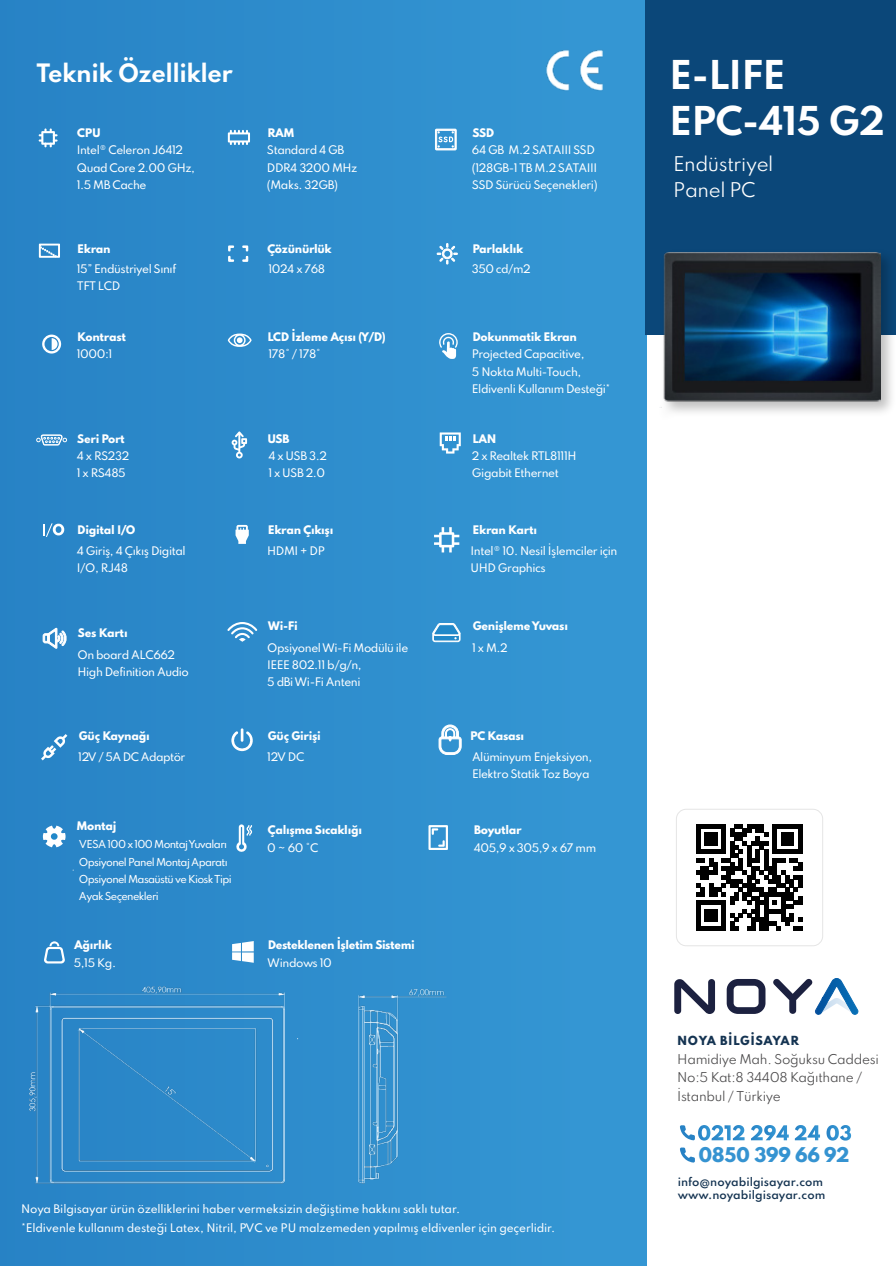
<style>
.page{position:relative;width:896px;height:1266px;background:#fff}
.page>*{position:absolute;margin:0;border:0;box-sizing:border-box;transform-origin:0 0}
.t1{font:700 35.25px/46.5px "Spartan";letter-spacing:-.025em;color:#fff}
.t2{font:700 22.5px "Spartan";letter-spacing:-.02em;color:#fff}
.t3{font:18px/25.5px "Spartan";letter-spacing:-.025em;color:#fff}
.t4{font:800 18px "Spartan";letter-spacing:-.02em;color:#3593d1}
.t5{font:12px/18.8px "Spartan";letter-spacing:-.025em;color:#4a494a}
.t6{font:800 11.1px "Spartan";letter-spacing:.05em;color:#153452}
.t7{font:500 10.5px/17.2px "Spartan";letter-spacing:-.04em;color:#fff}
.t8{font:800 10.5px "Spartan";letter-spacing:-.03em;color:#fff}
.t9{font:500 10.5px/19.5px "Spartan";letter-spacing:-.015em;color:#fff}
.t10{font:600 10.5px/13.5px "Spartan";color:#153452}
.t11{font:500 9.75px/17.2px "Spartan";letter-spacing:-.065em;color:#fff}
</style>
<div class="page">
<div style="left:0;top:0;width:647px;height:1266px;background:#2f8ecd"></div>
<svg style="left:435px;top:129px;width:22px;height:21px"></svg>
<svg style="left:39px;top:128px;width:19px;height:19px"></svg>
<svg style="left:228px;top:130px;width:22px;height:15px"></svg>
<svg style="left:437px;top:243px;width:21px;height:21px"></svg>
<svg style="left:38px;top:243px;width:22px;height:15px"></svg>
<svg style="left:228px;top:245px;width:7px;height:17px"></svg>
<svg style="left:242px;top:245px;width:7px;height:17px"></svg>
<svg style="left:440px;top:432px;width:21px;height:22px"></svg>
<svg style="left:36px;top:434px;width:31px;height:17px"></svg>
<svg style="left:231px;top:431px;width:16px;height:28px"></svg>
<svg style="left:439px;top:333px;width:19px;height:26px"></svg>
<svg style="left:42px;top:335px;width:19px;height:19px"></svg>
<svg style="left:228px;top:334px;width:24px;height:13px"></svg>
<svg style="left:41px;top:734px;width:26px;height:26px"></svg>
<svg style="left:227px;top:622px;width:30px;height:20px"></svg>
<svg style="left:432px;top:623px;width:29px;height:19px"></svg>
<svg style="left:236px;top:824px;width:16px;height:28px"></svg>
<svg style="left:428px;top:825px;width:20px;height:25px"></svg>
<svg style="left:43px;top:628px;width:24px;height:20px"></svg>
<svg style="left:236px;top:525px;width:13px;height:19px"></svg>
<svg style="left:434px;top:527px;width:25px;height:25px"></svg>
<svg style="left:231px;top:728px;width:22px;height:23px"></svg>
<svg style="left:439px;top:724px;width:23px;height:31px"></svg>
<svg style="left:42px;top:825px;width:24px;height:23px"></svg>
<div style="left:51px;top:833px;width:7px;height:7px;border:2px solid #2188c9;border-radius:50%"></div>
<div style="left:645px;top:0;width:251px;height:334px;background:#0b4779"></div>
<svg style="left:232px;top:941px;width:22px;height:22px"></svg>
<div style="left:676px;top:809px;width:147px;height:137px;border:1px solid #e5e5e5;border-radius:10px"></div>
<svg style="left:696px;top:824px;width:106px;height:106px"></svg>
<img style="left:44px;top:947px;width:21px;height:16px">
<svg style="left:49px;top:941px;width:10px;height:5px"></svg>
<svg style="left:43px;top:523px;width:21px;height:14px"></svg>
<img style="left:651px;top:253px;width:245px;height:160px">
<img style="left:659px;top:252px;width:221px;height:155px">
<svg style="left:751px;top:1125px;width:38px;height:15px"></svg>
<svg style="left:795px;top:1125px;width:25px;height:15px"></svg>
<svg style="left:826px;top:1125px;width:25px;height:15px"></svg>
<svg style="left:680px;top:1125px;width:65px;height:15px"></svg>
<svg style="left:680px;top:1147px;width:15px;height:15px"></svg>
<img style="left:546px;top:50px;width:57px;height:41px">
<svg style="left:727px;top:979px;width:38px;height:35px"></svg>
<svg style="left:674px;top:979px;width:41px;height:35px"></svg>
<svg style="left:773px;top:978px;width:85px;height:37px"></svg>
<img style="left:26px;top:982px;width:421px;height:203px">
<h2 class="t2" style="left:36px;top:56px;width:198px">Teknik Özellikler</h2>
<p class="t8" style="left:77px;top:125px;width:25px">CPU</p>
<p class="t7" style="left:77px;top:141px;width:120px">Intel® Celeron J6412<br>Quad Core 2.00 GHz,<br>1.5 MB Cache</p>
<p class="t8" style="left:77px;top:241px;width:35px">Ekran</p>
<p class="t7" style="left:77px;top:260px;width:101px">15” Endüstriyel Sınıf<br>TFT LCD</p>
<p class="t8" style="left:77px;top:329px;width:50px">Kontrast</p>
<p class="t7" style="left:77px;top:345px;width:37px">1000:1</p>
<p class="t8" style="left:77px;top:430px;width:49px">Seri Port</p>
<p class="t7" style="left:77px;top:446px;width:54px">4 x RS232<br>1 x RS485</p>
<p class="t8" style="left:77px;top:522px;width:60px">Digital I/O</p>
<p class="t7" style="left:77px;top:542px;width:111px;line-height:16.5px">4 Giriş, 4 Çıkış Digital<br>I/O, RJ48</p>
<p class="t8" style="left:78px;top:625px;width:51px">Ses Kartı</p>
<p class="t7" style="left:77px;top:645px;width:113px">On board ALC662<br>High Definition Audio</p>
<p class="t8" style="left:79px;top:728px;width:73px">Güç Kaynağı</p>
<p class="t7" style="left:78px;top:748px;width:109px">12V / 5A DC Adaptör</p>
<p class="t8" style="left:76px;top:818px;width:42px">Montaj</p>
<p class="t11" style="left:79px;top:835px;width:154px">VESA 100 x 100 Montaj Yuvaları<br>Opsiyonel Panel Montaj Aparatı<br>Opsiyonel Masaüstü ve Kiosk Tipi<br>Ayak Seçenekleri</p>
<p class="t8" style="left:74px;top:937px;width:39px">Ağırlık</p>
<p class="t7" style="left:74px;top:954px;width:44px">5,15 Kg.</p>
<p class="t8" style="left:267px;top:125px;width:29px">RAM</p>
<p class="t7" style="left:267px;top:141px;width:92px">Standard 4 GB<br>DDR4 3200 MHz (Maks. 32GB)</p>
<p class="t8" style="left:267px;top:241px;width:66px">Çözünürlük</p>
<p class="t7" style="left:268px;top:260px;width:58px">1024 x 768</p>
<p class="t8" style="left:267px;top:329px;width:120px">LCD İzleme Açısı (Y/D)</p>
<p class="t7" style="left:268px;top:345px;width:54px">178° / 178°</p>
<p class="t8" style="left:267px;top:430px;width:24px">USB</p>
<p class="t7" style="left:268px;top:446px;width:60px">4 x USB 3.2<br>1 x USB 2.0</p>
<p class="t8" style="left:268px;top:522px;width:67px">Ekran Çıkışı</p>
<p class="t7" style="left:267px;top:542px;width:59px">HDMI + DP</p>
<p class="t8" style="left:268px;top:618px;width:32px">Wi-Fi</p>
<p class="t7" style="left:267px;top:638px;width:143px">Opsiyonel Wi-Fi Modülü ile<br>IEEE 802.11 b/g/n,<br>5 dBi Wi-Fi Anteni</p>
<p class="t8" style="left:472px;top:125px;width:23px">SSD</p>
<p class="t7" style="left:472px;top:141px;width:127px">64 GB M.2 SATAIII SSD (128GB-1 TB M.2 SATAIII<br>SSD Sürücü Seçenekleri)</p>
<p class="t8" style="left:472px;top:241px;width:52px">Parlaklık</p>
<p class="t7" style="left:472px;top:260px;width:60px">350 cd/m2</p>
<p class="t8" style="left:472px;top:329px;width:106px">Dokunmatik Ekran</p>
<p class="t7" style="left:472px;top:345px;width:140px">Projected Capacitive,<br>5 Nokta Multi-Touch,<br>Eldivenli Kullanım Desteği*</p>
<p class="t8" style="left:472px;top:430px;width:26px">LAN</p>
<p class="t7" style="left:472px;top:446px;width:106px">2 x Realtek RTL8111H<br>Gigabit Ethernet</p>
<p class="t8" style="left:473px;top:522px;width:66px">Ekran Kartı</p>
<p class="t7" style="left:471px;top:542px;width:148px;line-height:16.5px">Intel® 10. Nesil İşlemciler için<br>UHD Graphics</p>
<p class="t8" style="left:473px;top:618px;width:97px">Genişleme Yuvası</p>
<p class="t7" style="left:472px;top:638px;width:37px">1 x M.2</p>
<p class="t8" style="left:268px;top:728px;width:54px">Güç Girişi</p>
<p class="t7" style="left:267px;top:748px;width:39px">12V DC</p>
<p class="t7" style="left:472px;top:748px;width:122px">Alüminyum Enjeksiyon,<br>Elektro Statik Toz Boya</p>
<p class="t8" style="left:470px;top:728px;width:56px">PC Kasası</p>
<p class="t8" style="left:268px;top:822px;width:96px">Çalışma Sıcaklığı</p>
<p class="t7" style="left:267px;top:839px;width:53px">0 ~ 60 °C</p>
<p class="t8" style="left:268px;top:937px;width:149px">Desteklenen İşletim Sistemi</p>
<p class="t7" style="left:267px;top:954px;width:66px">Windows 10</p>
<p class="t8" style="left:474px;top:822px;width:49px">Boyutlar</p>
<p class="t7" style="left:474px;top:839px;width:124px">405,9 x 305,9 x 67 mm</p>
<p class="t9" style="left:21px;top:1198px;width:536px">Noya Bilgisayar ürün özelliklerini haber vermeksizin değiştime hakkını saklı tutar.<br>*Eldivenle kullanım desteği Latex, Nitril, PVC ve PU malzemeden yapılmış eldivenler için geçerlidir.</p>
<h1 class="t1" style="left:669px;top:51px;width:217px">E-LIFE<br>EPC-415 G2</h1>
<h3 class="t3" style="left:673px;top:151px;width:102px">Endüstriyel<br>Panel PC</h3>
<p class="t6" style="left:677px;top:1032px;width:123px">NOYA BİLGİSAYAR</p>
<p class="t5" style="left:677px;top:1049px;width:203px">Hamidiye Mah. Soğuksu Caddesi<br>No:5 Kat:8 34408 Kağıthane /<br>İstanbul / Türkiye</p>
<h3 class="t4" style="left:698px;top:1141px;width:153px">0850 399 66 92</h3>
<p class="t10" style="left:678px;top:1174px;width:149px">info@noyabilgisayar.com www.noyabilgisayar.com</p>
</div>
